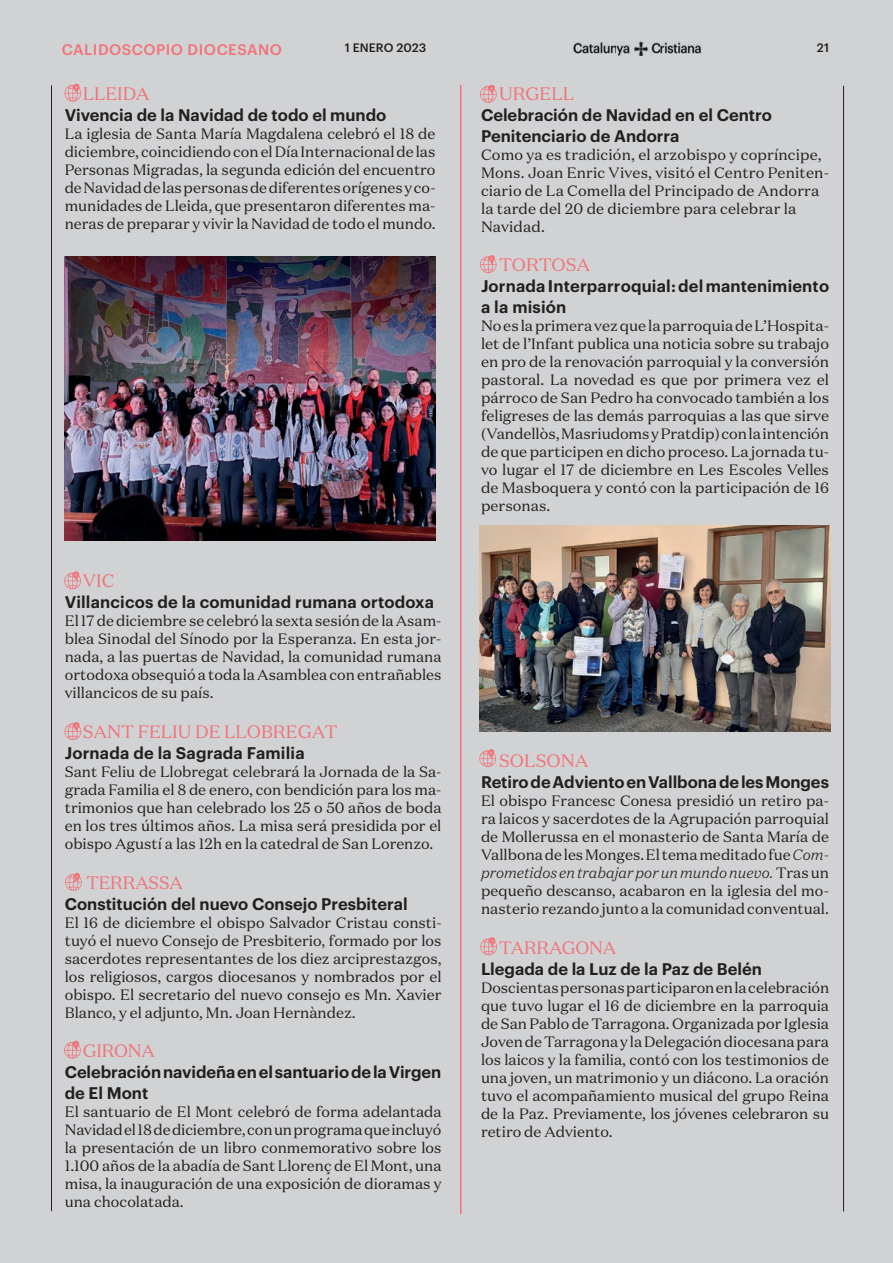
<style>
.page{position:relative;width:893px;height:1263px;background:#d1d2d4}
.page>*{position:absolute;margin:0;border:0;box-sizing:border-box;transform-origin:0 0}
.t1{font:18px "Domaine Text";letter-spacing:-.01em;color:#f27278}
.t2{font:600 16.5px/21px "Graphik";color:#231f20}
.t3{font:15px/18px "Domaine Text";color:#231f20;text-align:justify}
.t4{font:500 15px "Graphik";letter-spacing:.035em;color:#f27278}
.t5{font:500 12px "Graphik";letter-spacing:.005em;color:#231f20}
.s1{font-weight:300;font-style:italic}
</style>
<div class="page">
<img style="left:573px;top:42px;width:129px;height:13px">
<img style="left:65px;top:256px;width:371px;height:285px">
<hr style="left:51px;top:85px;width:1px;height:1126px;background:#231f20">
<hr style="left:843px;top:86px;width:1px;height:1125px;background:#231f20">
<svg style="left:480px;top:255px;width:17px;height:18px"></svg>
<svg style="left:479px;top:749px;width:17px;height:18px"></svg>
<svg style="left:64px;top:571px;width:17px;height:18px"></svg>
<svg style="left:64px;top:722px;width:17px;height:18px"></svg>
<svg style="left:65px;top:873px;width:17px;height:18px"></svg>
<svg style="left:64px;top:84px;width:17px;height:18px"></svg>
<svg style="left:480px;top:937px;width:17px;height:18px"></svg>
<hr style="left:460px;top:85px;width:1px;height:1129px;background:#f27278">
<svg style="left:480px;top:85px;width:17px;height:18px"></svg>
<img style="left:479px;top:525px;width:351px;height:206px">
<svg style="left:64px;top:1041px;width:17px;height:18px"></svg>
<p class="t4" style="left:62px;top:38px;width:222px">CALIDOSCOPIO DIOCESANO</p>
<p class="t5" style="left:345px;top:38px;width:83px">1 ENERO 2023</p>
<p class="t5" style="left:817px;top:39px;width:14px">21</p>
<p class="t1" style="left:499px;top:82px;width:77px">URGELL</p>
<p class="t2" style="left:481px;top:103px;width:292px">Celebración de Navidad en el Centro<br>Penitenciario de Andorra</p>
<p class="t3" style="left:481px;top:145px;width:349px;text-align:left">Como ya es tradición, el arzobispo y copríncipe, Mons. Joan Enric Vives, visitó el Centro Peniten&shy;ciario de La Comella del Principado de Andorra la tarde del 20 de diciembre para celebrar la Navidad.</p>
<p class="t1" style="left:499px;top:254px;width:93px">TORTOSA</p>
<p class="t2" style="left:481px;top:274px;width:350px">Jornada Interparroquial: del mantenimiento a la misión</p>
<p class="t3" style="left:481px;top:317px;width:350px">No es la primera vez que la parroquia de L’Hospita&shy;let de l’Infant publica una noticia sobre su trabajo en pro de la renovación parroquial y la conversión pastoral. La novedad es que por primera vez el párroco de San Pedro ha convocado también a los feligreses de las demás parroquias a las que sirve (Vandellòs, Masriudoms y Pratdip) con la intención de que participen en dicho proceso. La jornada tu&shy;vo lugar el 17 de diciembre en Les Escoles Velles de Masboquera y contó con la participación de 16 personas.</p>
<p class="t1" style="left:83px;top:82px;width:68px">LLEIDA</p>
<p class="t2" style="left:65px;top:103px;width:323px">Vivencia de la Navidad de todo el mundo</p>
<p class="t3" style="left:65px;top:124px;width:373px">La iglesia de Santa María Magdalena celebró el 18 de diciembre, coincidiendo con el Día Internacional de las Personas Migradas, la segunda edición del encuentro de Navidad de las personas de diferentes orígenes y co&shy;munidades de Lleida, que presentaron diferentes ma&shy;neras de preparar y vivir la Navidad de todo el mundo.</p>
<p class="t1" style="left:83px;top:570px;width:33px">VIC</p>
<p class="t2" style="left:65px;top:590px;width:371px">Villancicos de la comunidad rumana ortodoxa</p>
<p class="t3" style="left:65px;top:612px;width:378px">El 17 de diciembre se celebró la sexta sesión de la Asam&shy;blea Sinodal del Sínodo por la Esperanza. En esta jor&shy;nada, a las puertas de Navidad, la comunidad rumana ortodoxa obsequió a toda la Asamblea con entrañables villancicos de su país.</p>
<p class="t1" style="left:83px;top:720px;width:256px">SANT FELIU DE LLOBREGAT</p>
<p class="t2" style="left:65px;top:741px;width:241px">Jornada de la Sagrada Familia</p>
<p class="t3" style="left:65px;top:762px;width:378px">Sant Feliu de Llobregat celebrará la Jornada de la Sa&shy;grada Familia el 8 de enero, con bendición para los ma&shy;trimonios que han celebrado los 25 o 50 años de boda en los tres últimos años. La misa será presidida por el obispo Agustí a las 12h en la catedral de San Lorenzo.</p>
<p class="t1" style="left:86px;top:871px;width:98px">TERRASSA</p>
<p class="t2" style="left:65px;top:892px;width:344px">Constitución del nuevo Consejo Presbiteral</p>
<p class="t3" style="left:65px;top:913px;width:378px">El 16 de diciembre el obispo Salvador Cristau consti&shy;tuyó el nuevo Consejo de Presbiterio, formado por los sacerdotes representantes de los diez arciprestazgos, los religiosos, cargos diocesanos y nombrados por el obispo. El secretario del nuevo consejo es Mn. Xavier Blanco, y el adjunto, Mn. Joan Hernàndez.</p>
<p class="t1" style="left:83px;top:1039px;width:74px">GIRONA</p>
<p class="t2" style="left:65px;top:1060px;width:378px">Celebración navideña en el santuario de la Virgen de El Mont</p>
<p class="t3" style="left:65px;top:1103px;width:378px">El santuario de El Mont celebró de forma adelantada Navidad el 18 de diciembre, con un programa que incluyó la presentación de un libro conmemorativo sobre los 1.100 años de la abadía de Sant Llorenç de El Mont, una misa, la inauguración de una exposición de dioramas y una chocolatada.</p>
<p class="t1" style="left:499px;top:749px;width:91px">SOLSONA</p>
<p class="t2" style="left:481px;top:770px;width:349px">Retiro de Adviento en Vallbona de les Monges</p>
<p class="t3" style="left:481px;top:791px;width:350px">El obispo Francesc Conesa presidió un retiro pa&shy;ra laicos y sacerdotes de la Agrupación parroquial de Mollerussa en el monasterio de Santa María de Vallbona de les Monges. El tema meditado fue <span class="s1">Com&shy;prometidos en trabajar por un mundo nuevo.</span> Tras un pequeño descanso, acabaron en la iglesia del mo&shy;nasterio rezando junto a la comunidad conventual.</p>
<p class="t1" style="left:499px;top:936px;width:119px">TARRAGONA</p>
<p class="t2" style="left:481px;top:957px;width:282px">Llegada de la Luz de la Paz de Belén</p>
<p class="t3" style="left:481px;top:978px;width:350px">Doscientas personas participaron en la celebración que tuvo lugar el 16 de diciembre en la parroquia de San Pablo de Tarragona. Organizada por Iglesia Joven de Tarragona y la Delegación diocesana para los laicos y la familia, contó con los testimonios de una joven, un matrimonio y un diácono. La oración tuvo el acompañamiento musical del grupo Reina de la Paz. Previamente, los jóvenes celebraron su retiro de Adviento.</p>
</div>
